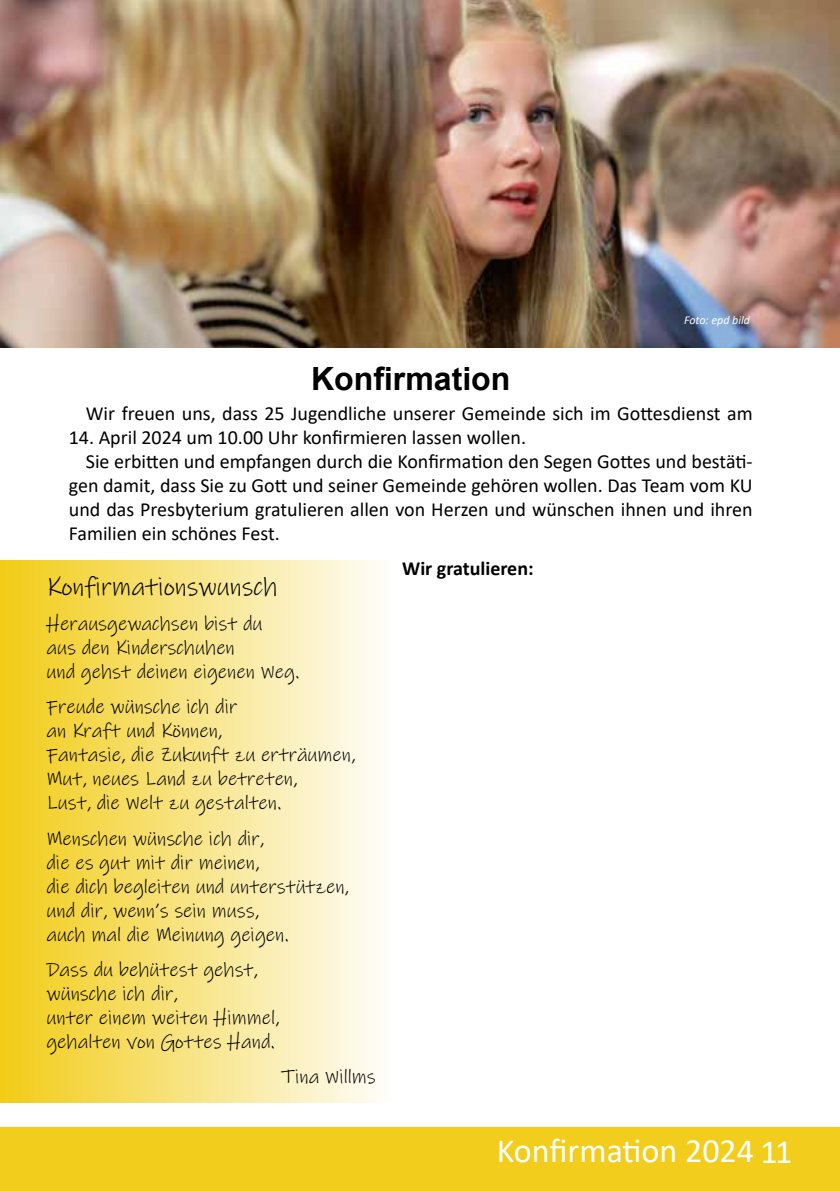
<style>
.page{position:relative;width:840px;height:1191px;background:#fff}
.page>*{position:absolute;margin:0;border:0;box-sizing:border-box;transform-origin:0 0}
.t1{font:34px "Calibri";color:#fff}
.t2{font:700 32px "Arial";color:#000}
.t3{font:26px "Ink Free";color:#000}
.t4{font:20px/24px "Ink Free";color:#000}
.t5{font:20px "Calibri";color:#000}
.t6{font:700 20px "Calibri";color:#000}
.t7{font:italic 12px "Calibri";color:#fff}
</style>
<div class="page">
<div style="left:0;top:1127px;width:839px;height:64px;background:#f2cd1c"></div>
<img style="left:0;top:0;width:839px;height:347px">
<div style="left:0;top:560px;width:392px;height:542px;background:linear-gradient(to right,#f2cc15,#fefefb)"></div>
<p class="t7" style="left:683px;top:311px;width:68px">Foto: epd bild</p>
<h2 class="t2" style="left:311px;top:356px;width:201px">Konfirmation</h2>
<p class="t5" style="left:86px;top:399px;width:668px">Wir freuen uns, dass 25 Jugendliche unserer Gemeinde sich im Gottesdienst am</p>
<p class="t5" style="left:69px;top:423px;width:458px">14. April 2024 um 10.00 Uhr konfirmieren lassen wollen.</p>
<p class="t5" style="left:86px;top:447px;width:668px">Sie erbitten und empfangen durch die Konfirmation den Segen Gottes und bestäti-</p>
<p class="t5" style="left:69px;top:471px;width:685px">gen damit, dass Sie zu Gott und seiner Gemeinde gehören wollen. Das Team vom KU</p>
<p class="t5" style="left:69px;top:495px;width:685px">und das Presbyterium gratulieren allen von Herzen und wünschen ihnen und ihren</p>
<p class="t5" style="left:69px;top:519px;width:212px">Familien ein schönes Fest.</p>
<h3 class="t3" style="left:46px;top:569px;width:233px">Konfirmationswunsch</h3>
<p class="t4" style="left:46px;top:611px;width:254px">Herausgewachsen bist du<br>aus den Kinderschuhen<br>und gehst deinen eigenen Weg.</p>
<p class="t4" style="left:46px;top:695px;width:310px">Freude wünsche ich dir<br>an Kraft und Können,<br>Fantasie, die Zukunft zu erträumen,<br>Mut, neues Land zu betreten,<br>Lust, die Welt zu gestalten.</p>
<p class="t4" style="left:46px;top:826px;width:304px">Menschen wünsche ich dir,<br>die es gut mit dir meinen,<br>die dich begleiten und unterstützen, und dir, wenn’s sein muss,<br>auch mal die Meinung geigen.</p>
<p class="t4" style="left:46px;top:957px;width:234px">Dass du behütest gehst, wünsche ich dir,<br>unter einem weiten Himmel, gehalten von Gottes Hand.</p>
<p class="t4" style="left:281px;top:1065px;width:96px">Tina Willms</p>
<p class="t6" style="left:402px;top:554px;width:133px">Wir gratulieren:</p>
<h1 class="t1" style="left:496px;top:1127px;width:297px">Konfirmation 2024 11</h1>
</div>
